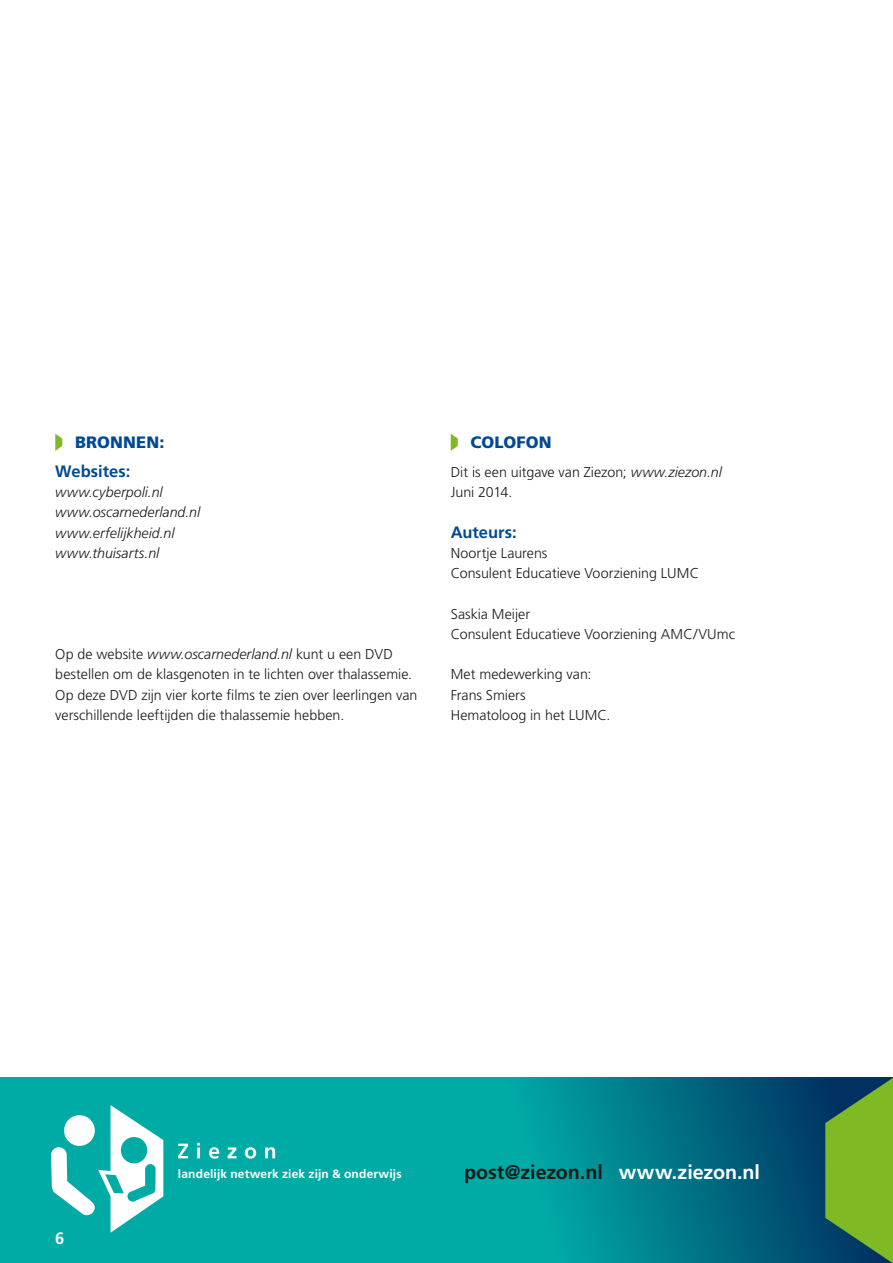
<style>
.page{position:relative;width:893px;height:1263px;background:#fff}
.page>*{position:absolute;margin:0;border:0;box-sizing:border-box;transform-origin:0 0}
.t1{font:700 19.65px "Frutiger LT Std";letter-spacing:-.005em;color:#1a1a18}
.t2{font:700 16.5px "Frutiger LT Std";color:#004993}
.t3{font:900 16.5px "Frutiger LT Std";letter-spacing:.005em;color:#004993}
.t4{font:700 16.5px "Frutiger LT Std";color:#fff}
.t5{font:300 14.25px/20.2px "Frutiger LT Std";color:#1a1a18}
.t6{font:italic 300 14.25px/20.2px "Frutiger LT Std";color:#1a1a18}
.t7{font:700 12px "Frutiger LT Std";letter-spacing:.015em;color:#fff}
.s1{font-style:italic}
.s2{color:#fff}
</style>
<div class="page">
<svg style="left:0;top:1078px;width:825px;height:185px;fill:#00aba6"></svg>
<svg style="left:825px;top:1078px;width:68px;height:185px"></svg>
<svg style="left:51px;top:1105px;width:112px;height:128px"></svg>
<svg style="left:178px;top:1144px;width:10px;height:14px"></svg>
<svg style="left:197px;top:1143px;width:3px;height:15px"></svg>
<svg style="left:209px;top:1147px;width:10px;height:11px"></svg>
<svg style="left:228px;top:1147px;width:9px;height:11px"></svg>
<svg style="left:245px;top:1147px;width:11px;height:11px"></svg>
<svg style="left:265px;top:1147px;width:10px;height:11px"></svg>
<svg style="left:55px;top:434px;width:7px;height:17px"></svg>
<svg style="left:451px;top:434px;width:7px;height:17px"></svg>
<p class="t3" style="left:75px;top:432px;width:91px">BRONNEN:</p>
<p class="t2" style="left:55px;top:461px;width:77px">Websites:</p>
<p class="t6" style="left:55px;top:482px;width:147px">www.cyberpoli.nl www.oscarnederland.nl www.erfelijkheid.nl www.thuisarts.nl</p>
<p class="t5" style="left:55px;top:644px;width:364px">Op de website <span class="s1">www.oscarnederland.nl</span> kunt u een DVD bestellen om de klasgenoten in te lichten over thalassemie.<br>Op deze DVD zijn vier korte films te zien over leerlingen van verschillende leeftijden die thalassemie hebben.</p>
<p class="t3" style="left:470px;top:432px;width:83px">COLOFON</p>
<p class="t5" style="left:451px;top:462px;width:273px">Dit is een uitgave van Ziezon; <span class="s1">www.ziezon.nl<br></span>Juni 2014.</p>
<p class="t2" style="left:451px;top:522px;width:67px">Auteurs:</p>
<p class="t5" style="left:451px;top:543px;width:250px">Noortje Laurens<br>Consulent Educatieve Voorziening LUMC</p>
<p class="t5" style="left:451px;top:604px;width:286px">Saskia Meijer<br>Consulent Educatieve Voorziening AMC/VUmc</p>
<p class="t5" style="left:451px;top:665px;width:161px">Met medewerking van:<br>Frans Smiers<br>Hematoloog in het LUMC.</p>
<p class="t4" style="left:55px;top:1228px;width:11px">6</p>
<p class="t7" style="left:178px;top:1167px;width:225px">landelijk netwerk ziek zijn &amp; onderwijs</p>
<h1 class="t1" style="left:464px;top:1160px;width:297px">post@ziezon.nl <span class="s2">www.ziezon.nl</span></h1>
</div>
